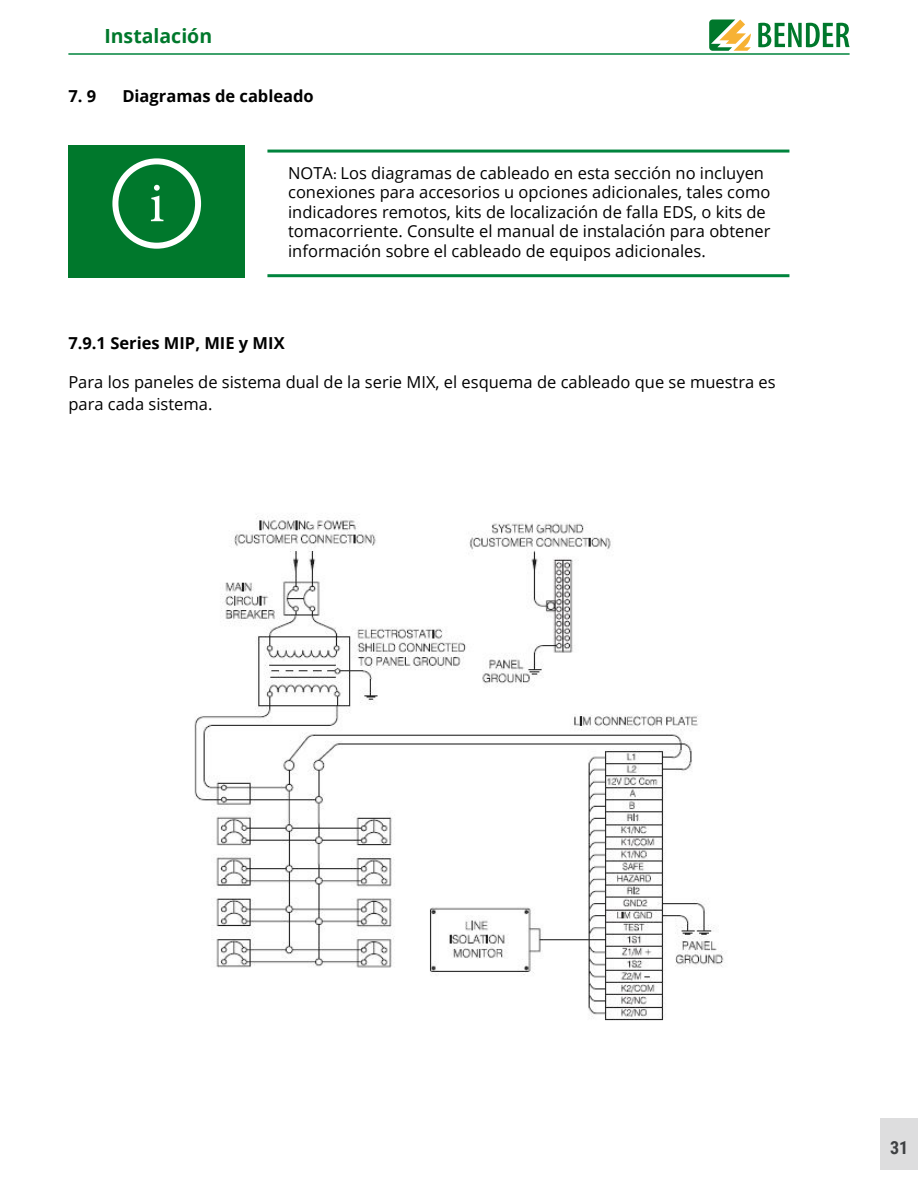
<style>
.page{position:relative;width:918px;height:1188px;background:#fff}
.page>*{position:absolute;margin:0;border:0;box-sizing:border-box;transform-origin:0 0}
.Green_Headings{font:57px "Minion Pro";color:#fff}
.Green_Headings-2{font:700 19.5px "Open Sans";color:#00782c}
.t1{font:700 18px "Roboto Condensed";color:#3e4042}
.Paragraph_Style_1{font:16.5px/19.5px "Open Sans";color:#000}
.Sub-headers{font:700 16.5px "Open Sans";color:#000}
.s1{font-family:"Minion Pro"}
</style>
<div class="page">
<hr style="left:68px;top:53px;width:782px;height:2px;background:#00843d">
<svg style="left:758px;top:23px;width:92px;height:24px"></svg>
<svg style="left:709px;top:20px;width:42px;height:31px"></svg>
<div style="left:880px;top:1119px;width:38px;height:51px;background:#ddddde"></div>
<div style="left:68px;top:145px;width:177px;height:132px;background:#00782c"></div>
<div style="left:112px;top:158px;width:89px;height:91px;border:6px solid #fff;border-radius:50%"></div>
<hr style="left:267px;top:150px;width:522px;height:3px;background:#00843d">
<hr style="left:267px;top:274px;width:522px;height:3px;background:#00843d">
<img style="left:194px;top:514px;width:530px;height:507px">
<p class="Green_Headings-2" style="left:104px;top:22px;width:109px">Instalación</p>
<p class="Sub-headers" style="left:68px;top:84px;width:29px">7. 9</p>
<p class="Sub-headers" style="left:122px;top:84px;width:193px">Diagramas de cableado</p>
<p class="Green_Headings" style="left:149px;top:165px;width:17px">i</p>
<p class="Paragraph_Style_1" style="left:288px;top:162px;width:484px">NOTA<span class="s1">:</span> Los diagramas de cableado en esta sección no incluyen conexiones para accesorios u opciones adicionales, tales como indicadores remotos, kits de localización de falla EDS, o kits de tomacorriente. Consulte el manual de instalación para obtener información sobre el cableado de equipos adicionales.</p>
<p class="Sub-headers" style="left:68px;top:331px;width:218px">7.9.1 Series MIP, MIE y MIX</p>
<p class="Paragraph_Style_1" style="left:68px;top:370px;width:709px;line-height:22.5px">Para los paneles de sistema dual de la serie MIX, el esquema de cableado que se muestra es para cada sistema.</p>
<p class="t1" style="left:890px;top:1135px;width:20px">31</p>
</div>
